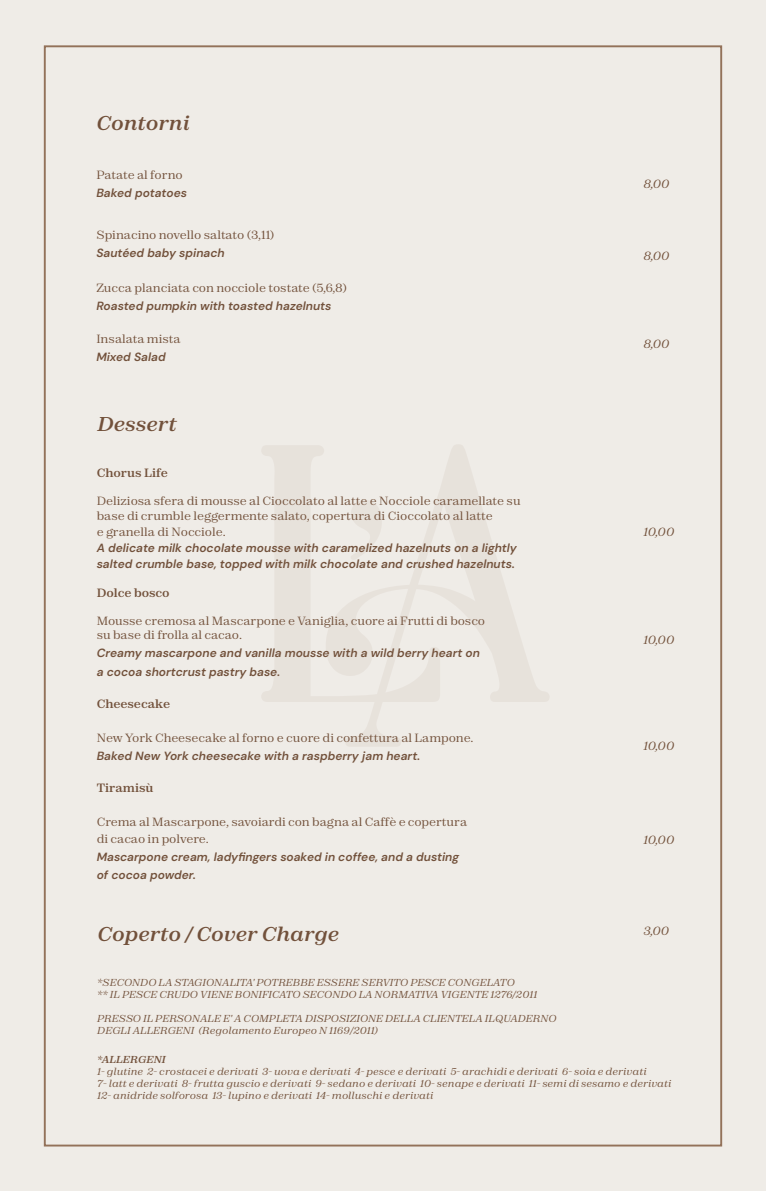
<style>
.page{position:relative;width:766px;height:1191px;background:#fff}
.page>*{position:absolute;margin:0;border:0;box-sizing:border-box;transform-origin:0 0}
.t1{font:italic 700 20px "Zodiak";color:#72513b}
.t2{font:700 12px "Zodiak";color:#72513b}
.t3{font:11.9px/14.3px "Zodiak";color:#72513b}
.t4{font:italic 600 11.9px/18px "DM Sans";color:#72513b}
.t5{font:italic 11.9px "Zodiak";color:#72513b}
.t6{font:italic 10.1px/12.1px "Zodiak";color:#72513b}
.t7{font:italic 700 10.1px "Zodiak";color:#72513b}
</style>
<div class="page">
<div style="left:0;top:0;width:765px;height:1191px;background:#efece7"></div>
<svg style="left:262px;top:446px;width:63px;height:256px;fill:#e7e2db"></svg>
<svg style="left:325px;top:445px;width:224px;height:301px"></svg>
<h1 class="t1" style="left:96px;top:111px;width:95px">Contorni</h1>
<p class="t3" style="left:96px;top:167px;width:88px">Patate al forno</p>
<p class="t4" style="left:96px;top:183px;width:92px">Baked potatoes</p>
<p class="t3" style="left:96px;top:228px;width:180px">Spinacino novello saltato (3,11)</p>
<p class="t4" style="left:96px;top:244px;width:130px">Sautéed baby spinach</p>
<p class="t3" style="left:96px;top:281px;width:252px">Zucca planciata con nocciole tostate (5,6,8)</p>
<p class="t4" style="left:96px;top:297px;width:237px">Roasted pumpkin with toasted hazelnuts</p>
<p class="t3" style="left:96px;top:331px;width:86px">Insalata mista</p>
<p class="t4" style="left:96px;top:347px;width:71px">Mixed Salad</p>
<h1 class="t1" style="left:97px;top:412px;width:81px">Dessert</h1>
<p class="t2" style="left:97px;top:465px;width:73px">Chorus Life</p>
<p class="t3" style="left:97px;top:494px;width:425px">Deliziosa sfera di mousse al Cioccolato al latte e Nocciole caramellate su base di crumble leggermente salato, copertura di Cioccolato al latte</p>
<p class="t3" style="left:97px;top:524px;width:131px">e granella di Nocciole.</p>
<p class="t4" style="left:97px;top:539px;width:421px;line-height:16px">A delicate milk chocolate mousse with caramelized hazelnuts on a lightly salted crumble base, topped with milk chocolate and crushed hazelnuts.</p>
<p class="t2" style="left:97px;top:585px;width:74px">Dolce bosco</p>
<p class="t3" style="left:97px;top:613px;width:390px">Mousse cremosa al Mascarpone e Vaniglia, cuore ai Frutti di bosco su base di frolla al cacao.</p>
<p class="t4" style="left:97px;top:644px;width:385px">Creamy mascarpone and vanilla mousse with a wild berry heart on a cocoa shortcrust pastry base.</p>
<p class="t2" style="left:97px;top:696px;width:75px">Cheesecake</p>
<p class="t3" style="left:97px;top:730px;width:378px">New York Cheesecake al forno e cuore di confettura al Lampone.</p>
<p class="t4" style="left:97px;top:746px;width:325px">Baked New York cheesecake with a raspberry jam heart.</p>
<p class="t2" style="left:97px;top:780px;width:58px">Tiramisù</p>
<p class="t3" style="left:97px;top:813px;width:372px;line-height:17px">Crema al Mascarpone, savoiardi con bagna al Caffè e copertura di cacao in polvere.</p>
<p class="t4" style="left:97px;top:848px;width:364px">Mascarpone cream, ladyfingers soaked in coffee, and a dusting of cocoa powder.</p>
<p class="t5" style="left:643px;top:176px;width:28px">8,00</p>
<p class="t5" style="left:643px;top:248px;width:28px">8,00</p>
<p class="t5" style="left:643px;top:337px;width:28px">8,00</p>
<p class="t5" style="left:643px;top:524px;width:33px">10,00</p>
<p class="t5" style="left:643px;top:632px;width:33px">10,00</p>
<p class="t5" style="left:643px;top:738px;width:33px">10,00</p>
<p class="t5" style="left:643px;top:832px;width:33px">10,00</p>
<h1 class="t1" style="left:97px;top:921px;width:243px">Coperto / Cover Charge</h1>
<p class="t6" style="left:97px;top:976px;width:441px">*SECONDO LA STAGIONALITA' POTREBBE ESSERE SERVITO PESCE CONGELATO<br>** IL PESCE CRUDO VIENE BONIFICATO SECONDO LA NORMATIVA VIGENTE 1276/2011</p>
<p class="t6" style="left:97px;top:1012px;width:460px">PRESSO IL PERSONALE E' A COMPLETA DISPOSIZIONE DELLA CLIENTELA ILQUADERNO<br>DEGLI ALLERGENI (Regolamento Europeo N 1169/2011)</p>
<p class="t7" style="left:97px;top:1053px;width:70px">*ALLERGENI</p>
<p class="t6" style="left:97px;top:1065px;width:575px">1- glutine 2- crostacei e derivati 3- uova e derivati 4- pesce e derivati 5- arachidi e derivati 6- soia e derivati<br>7- latt e derivati 8- frutta guscio e derivati 9- sedano e derivati 10- senape e derivati 11- semi di sesamo e derivati<br>12- anidride solforosa 13- lupino e derivati 14- molluschi e derivati</p>
<p class="t5" style="left:643px;top:923px;width:27px">3,00</p>
</div>
